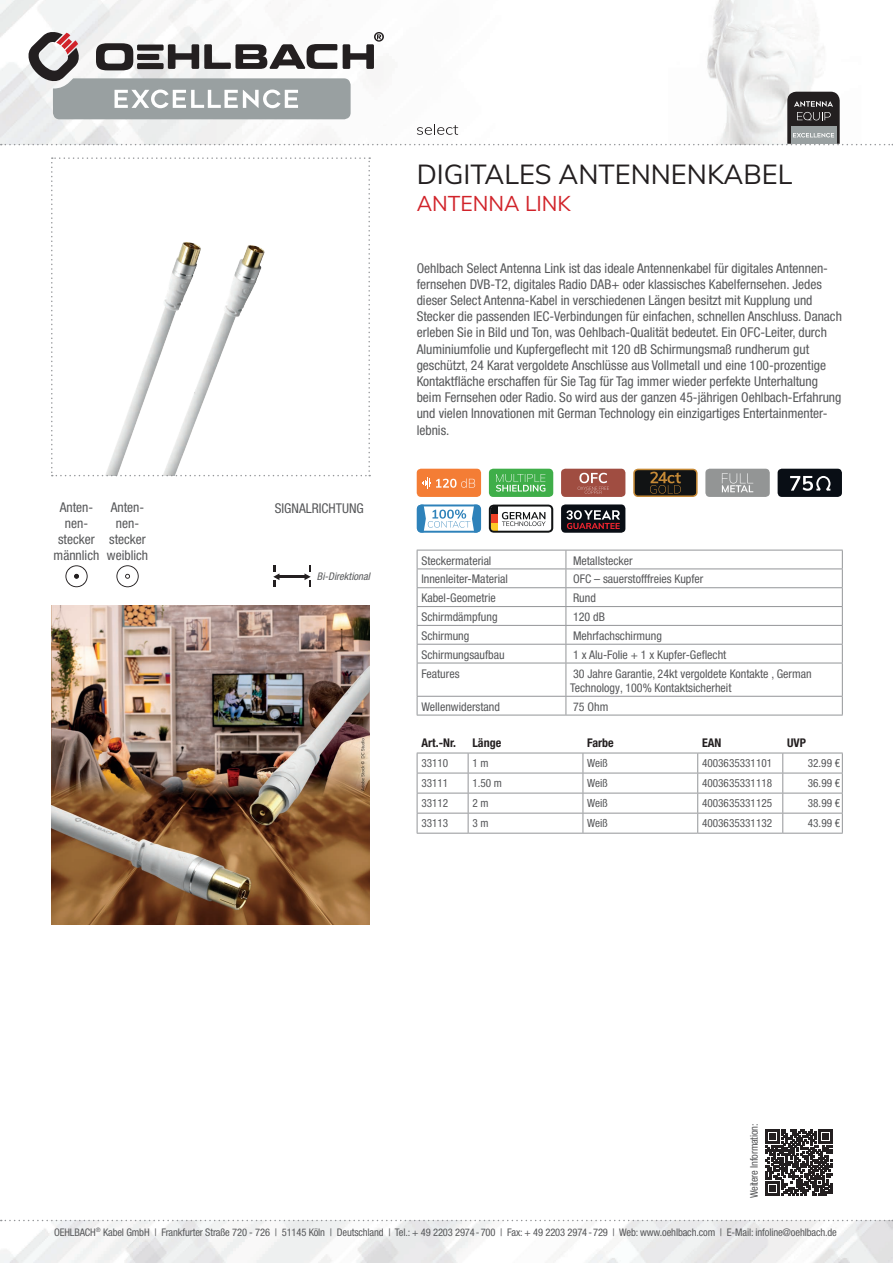
<style>
.page{position:relative;width:893px;height:1263px;background:#fff}
.page>*{position:absolute;margin:0;border:0;box-sizing:border-box;transform-origin:0 0}
.t1{font:27px "Muli";color:#231f20}
.t2{font:21px "Muli";color:#d1232a}
.t3{font:condensed 13.5px/16.2px "Helvetica Neue LTW1 G";color:#57585a;text-align:center}
.t4{font:condensed 12px/14.4px "Helvetica Neue LTW1 G";color:#57585a}
.t5{font:700 condensed 12px "Helvetica Neue LTW1 G";color:#231f20}
.t6{font:condensed 11.25px "Helvetica Neue LTW1 G";color:#57585a}
.t7{font:condensed 10.5px "Helvetica Neue LTW1 G";letter-spacing:-.01em;color:#57585a}
.t8{font:italic condensed 10.5px "Helvetica Neue LTW1 G";color:#57585a}
</style>
<div class="page">
<img style="left:0;top:1220px;width:893px;height:43px">
<img style="left:0;top:0;width:818px;height:145px">
<svg style="left:1px;top:1220px;width:892px;height:1px"></svg>
<svg style="left:51px;top:157px;width:319px;height:319px"></svg>
<div style="left:417px;top:469px;width:64px;height:28px;background:#f47d35;border-radius:4px"></div>
<svg style="left:422px;top:477px;width:53px;height:12px"></svg>
<svg style="left:417px;top:504px;width:64px;height:29px"></svg>
<div style="left:489px;top:469px;width:64px;height:28px;background:#3fae49;border-radius:4px"></div>
<svg style="left:496px;top:474px;width:49px;height:18px"></svg>
<svg style="left:489px;top:505px;width:64px;height:28px"></svg>
<div style="left:561px;top:469px;width:64px;height:28px;background:#a04d41;border-radius:4px"></div>
<svg style="left:578px;top:473px;width:31px;height:21px"></svg>
<div style="left:561px;top:504px;width:64px;height:29px;background:#090e15;border-radius:4px"></div>
<svg style="left:566px;top:510px;width:54px;height:19px"></svg>
<svg style="left:633px;top:469px;width:65px;height:28px;background:#403320"></svg>
<div style="left:705px;top:469px;width:65px;height:28px;background:#939595;border-radius:4px"></div>
<svg style="left:722px;top:473px;width:31px;height:19px"></svg>
<div style="left:778px;top:469px;width:64px;height:28px;background:#090e15;border-radius:4px"></div>
<svg style="left:790px;top:476px;width:40px;height:15px"></svg>
<img style="left:51px;top:605px;width:319px;height:319px">
<svg style="left:65px;top:565px;width:23px;height:22px"></svg>
<svg style="left:116px;top:565px;width:23px;height:22px"></svg>
<hr style="left:279px;top:575px;width:26px;height:3px;background:#231f20">
<svg style="left:273px;top:566px;width:6px;height:21px"></svg>
<svg style="left:304px;top:566px;width:7px;height:21px"></svg>
<svg style="left:766px;top:1129px;width:66px;height:67px"></svg>
<svg style="left:1px;top:31px;width:892px;height:114px"></svg>
<svg style="left:417px;top:752px;width:426px;height:81px"></svg>
<hr style="left:417px;top:833px;width:51px;height:1px;background:#939598">
<hr style="left:468px;top:833px;width:115px;height:1px;background:#939598">
<hr style="left:583px;top:833px;width:115px;height:1px;background:#939598">
<hr style="left:698px;top:833px;width:85px;height:1px;background:#939598">
<hr style="left:783px;top:833px;width:60px;height:1px;background:#939598">
<hr style="left:417px;top:753px;width:51px;height:1px;background:#939598">
<hr style="left:468px;top:753px;width:115px;height:1px;background:#939598">
<hr style="left:583px;top:753px;width:115px;height:1px;background:#939598">
<hr style="left:698px;top:753px;width:85px;height:1px;background:#939598">
<hr style="left:783px;top:753px;width:60px;height:1px;background:#939598">
<svg style="left:417px;top:550px;width:426px;height:113px"></svg>
<hr style="left:417px;top:663px;width:149px;height:1px;background:#939598">
<hr style="left:417px;top:663px;width:1px;height:33px;background:#939598">
<hr style="left:566px;top:663px;width:277px;height:1px;background:#939598">
<hr style="left:566px;top:663px;width:1px;height:33px;background:#939598">
<hr style="left:842px;top:663px;width:1px;height:33px;background:#939598">
<hr style="left:417px;top:696px;width:149px;height:1px;background:#939598">
<svg style="left:417px;top:697px;width:1px;height:18px"></svg>
<hr style="left:566px;top:696px;width:277px;height:1px;background:#939598">
<svg style="left:566px;top:697px;width:1px;height:18px"></svg>
<svg style="left:842px;top:697px;width:1px;height:18px"></svg>
<hr style="left:417px;top:715px;width:149px;height:1px;background:#939598">
<hr style="left:566px;top:715px;width:277px;height:1px;background:#939598">
<h1 class="t1" style="left:417px;top:155px;width:377px">DIGITALES ANTENNENKABEL</h1>
<h2 class="t2" style="left:417px;top:188px;width:156px">ANTENNA LINK</h2>
<p class="t3" style="left:54px;top:499px;width:47px">Anten&shy;nen&shy;stecker männlich</p>
<p class="t3" style="left:111px;top:499px;width:35px">Anten-</p>
<p class="t3" style="left:275px;top:500px;width:91px">SIGNALRICHTUNG</p>
<p class="t3" style="left:107px;top:515px;width:43px">nen&shy;stecker weiblich</p>
<p class="t8" style="left:317px;top:570px;width:57px">Bi-Direktional</p>
<p class="t3" style="left:417px;top:260px;width:427px;text-align:left">Oehlbach Select Antenna Link ist das ideale Antennenkabel für digitales Antennen&shy;fernsehen DVB-T2, digitales Radio DAB+ oder klassisches Kabelfernsehen. Jedes dieser Select Antenna-Kabel in verschiedenen Längen besitzt mit Kupplung und Stecker die passenden IEC-Verbindungen für einfachen, schnellen Anschluss. Danach erleben Sie in Bild und Ton, was Oehlbach-Qualität bedeutet. Ein OFC-Leiter, durch Aluminiumfolie und Kupfergeflecht mit 120 dB Schirmungsmaß rundherum gut geschützt, 24 Karat vergoldete Anschlüsse aus Vollmetall und eine 100-prozentige Kontaktfläche erschaffen für Sie Tag für Tag immer wieder perfekte Unterhaltung beim Fernsehen oder Radio. So wird aus der ganzen 45-jährigen Oehlbach-Erfahrung und vielen Innovationen mit German Technology ein einzigartiges Entertainmenter&shy;lebnis.</p>
<p class="t4" style="left:421px;top:553px;width:72px">Steckermaterial</p>
<p class="t4" style="left:573px;top:553px;width:61px">Metallstecker</p>
<p class="t4" style="left:421px;top:572px;width:88px">Innenleiter-Material</p>
<p class="t4" style="left:573px;top:572px;width:132px">OFC – sauerstofffreies Kupfer</p>
<p class="t4" style="left:421px;top:591px;width:76px">Kabel-Geometrie</p>
<p class="t4" style="left:573px;top:591px;width:24px">Rund</p>
<p class="t4" style="left:421px;top:610px;width:78px">Schirmdämpfung</p>
<p class="t4" style="left:573px;top:610px;width:33px">120 dB</p>
<p class="t4" style="left:421px;top:628px;width:49px">Schirmung</p>
<p class="t4" style="left:573px;top:628px;width:90px">Mehrfachschirmung</p>
<p class="t4" style="left:421px;top:647px;width:85px">Schirmungsaufbau</p>
<p class="t4" style="left:573px;top:647px;width:155px">1 x Alu-Folie + 1 x Kupfer-Geflecht</p>
<p class="t4" style="left:421px;top:666px;width:40px">Features</p>
<p class="t4" style="left:570px;top:666px;width:243px">30 Jahre Garantie, 24kt vergoldete Kontakte , German<br>Technology, 100% Kontaktsicherheit</p>
<p class="t4" style="left:421px;top:699px;width:80px">Wellenwiderstand</p>
<p class="t4" style="left:573px;top:699px;width:37px">75 Ohm</p>
<p class="t5" style="left:421px;top:735px;width:36px">Art.-Nr.</p>
<p class="t5" style="left:472px;top:735px;width:30px">Länge</p>
<p class="t5" style="left:587px;top:735px;width:28px">Farbe</p>
<p class="t5" style="left:702px;top:735px;width:21px">EAN</p>
<p class="t5" style="left:787px;top:735px;width:20px">UVP</p>
<p class="t6" style="left:421px;top:756px;width:28px">33110</p>
<p class="t6" style="left:472px;top:756px;width:18px">1 m</p>
<p class="t6" style="left:587px;top:756px;width:22px">Weiß</p>
<p class="t6" style="left:702px;top:756px;width:72px">4003635331101</p>
<p class="t6" style="left:808px;top:756px;width:34px">32.99 €</p>
<p class="t6" style="left:421px;top:776px;width:28px">33111</p>
<p class="t6" style="left:472px;top:776px;width:31px">1.50 m</p>
<p class="t6" style="left:587px;top:776px;width:22px">Weiß</p>
<p class="t6" style="left:702px;top:776px;width:72px">4003635331118</p>
<p class="t6" style="left:808px;top:776px;width:34px">36.99 €</p>
<p class="t6" style="left:421px;top:796px;width:28px">33112</p>
<p class="t6" style="left:472px;top:796px;width:18px">2 m</p>
<p class="t6" style="left:587px;top:796px;width:22px">Weiß</p>
<p class="t6" style="left:702px;top:796px;width:72px">4003635331125</p>
<p class="t6" style="left:808px;top:796px;width:34px">38.99 €</p>
<p class="t6" style="left:421px;top:816px;width:28px">33113</p>
<p class="t6" style="left:472px;top:816px;width:18px">3 m</p>
<p class="t6" style="left:587px;top:816px;width:22px">Weiß</p>
<p class="t6" style="left:702px;top:816px;width:72px">4003635331132</p>
<p class="t6" style="left:808px;top:816px;width:34px">43.99 €</p>
<p class="t7" style="left:748px;top:1198px;width:76px;rotate:-90deg">Weitere Information:</p>
<p class="t7" style="left:54px;top:1226px;width:784px">OEHLBACH<sup>®</sup> Kabel GmbH | Frankfurter Straße 720 - 726 | 51145 Köln | Deutschland | Tel.: + 49 2203 2974-700 | Fax: + 49 2203 2974-729 | Web: www.oehlbach.com | E-Mail: infoline@oehlbach.de</p>
</div>
